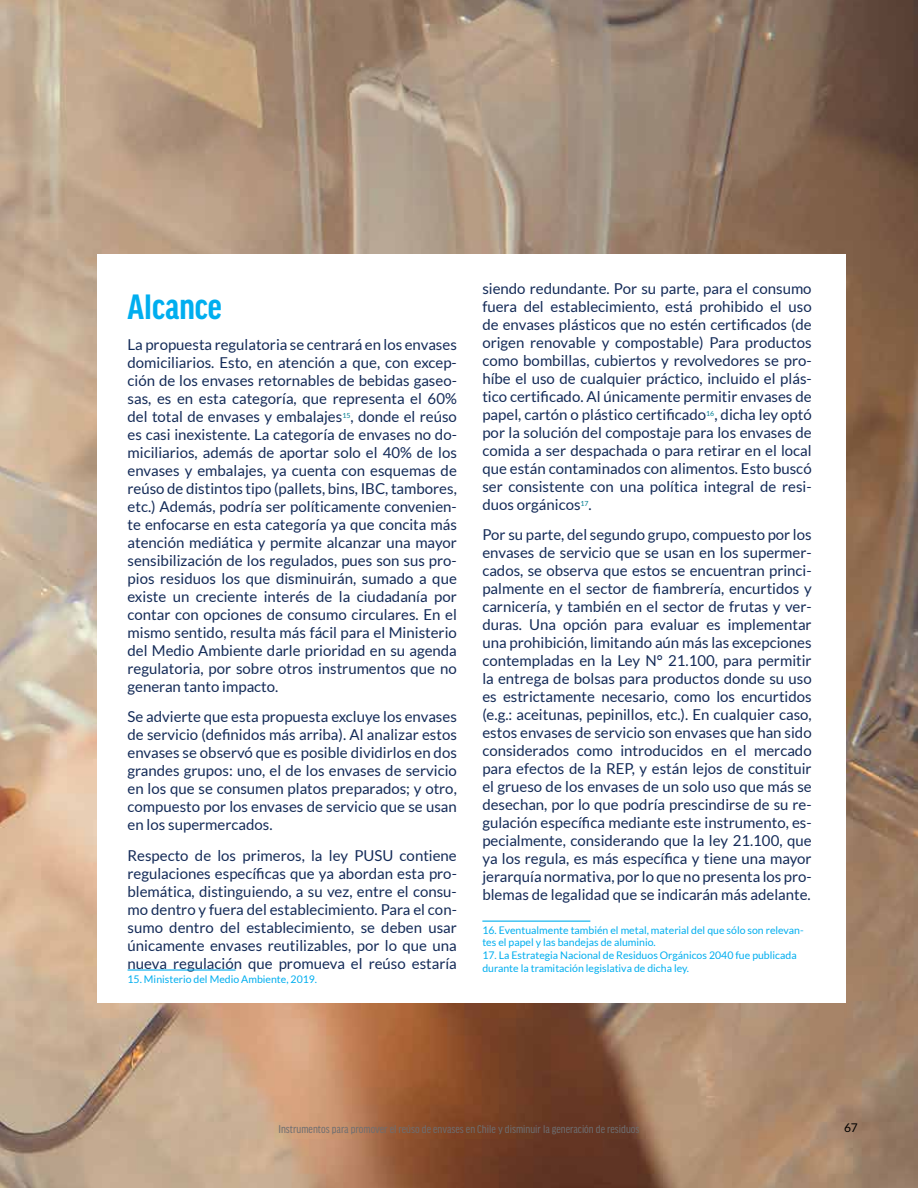
<style>
.page{position:relative;width:918px;height:1188px;background:#fff}
.page>*{position:absolute;margin:0;border:0;box-sizing:border-box;transform-origin:0 0}
.t1{font:700 condensed 37.5px "Good Headline OT";color:#00aeef}
.t2{font:15px/18px "Lato";color:#142b58;text-align:justify}
.t3{font:12px "Good Headline OT Cond News";color:#6d6e71}
.t4{font:12px "Lato";color:#000}
.t5{font:10.5px/12.6px "Lato";color:#00aeef}
</style>
<div class="page">
<img style="left:0;top:0;width:918px;height:1188px">
<div style="left:98px;top:255px;width:748px;height:748px;background:#fff"></div>
<hr style="left:128px;top:969px;width:108px;height:2px;background:#00aeef">
<hr style="left:482px;top:921px;width:108px;height:1px;background:#00aeef">
<h1 class="t1" style="left:128px;top:289px;width:96px">Alcance</h1>
<p class="t2" style="left:128px;top:335px;width:331px">La propuesta regulatoria se centrará en los envases domiciliarios. Esto, en atención a que, con excep&shy;ción de los envases retornables de bebidas gaseo&shy;sas, es en esta categoría, que representa el 60% del total de envases y embalajes<sup>15</sup>, donde el reúso es casi inexistente. La categoría de envases no do&shy;miciliarios, además de aportar solo el 40% de los envases y embalajes, ya cuenta con esquemas de reúso de distintos tipo (pallets, bins, IBC, tambores, etc.) Además, podría ser políticamente convenien&shy;te enfocarse en esta categoría ya que concita más atención mediática y permite alcanzar una mayor sensibilización de los regulados, pues son sus pro&shy;pios residuos los que disminuirán, sumado a que existe un creciente interés de la ciudadanía por contar con opciones de consumo circulares. En el mismo sentido, resulta más fácil para el Ministerio del Medio Ambiente darle prioridad en su agenda regulatoria, por sobre otros instrumentos que no generan tanto impacto.</p>
<p class="t2" style="left:128px;top:708px;width:331px">Se advierte que esta propuesta excluye los envases de servicio (definidos más arriba). Al analizar estos envases se observó que es posible dividirlos en dos grandes grupos: uno, el de los envases de servicio en los que se consumen platos preparados; y otro, compuesto por los envases de servicio que se usan en los supermercados.</p>
<p class="t2" style="left:128px;top:847px;width:331px">Respecto de los primeros, la ley PUSU contiene regulaciones específicas que ya abordan esta pro&shy;blemática, distinguiendo, a su vez, entre el consu&shy;mo dentro y fuera del establecimiento. Para el con&shy;sumo dentro del establecimiento, se deben usar únicamente envases reutilizables, por lo que una nueva regulación que promueva el reúso estaría</p>
<p class="t5" style="left:128px;top:972px;width:191px">15. Ministerio del Medio Ambiente, 2019.</p>
<p class="t2" style="left:482px;top:279px;width:331px">siendo redundante. Por su parte, para el consumo fuera del establecimiento, está prohibido el uso de envases plásticos que no estén certificados (de origen renovable y compostable) Para productos como bombillas, cubiertos y revolvedores se pro&shy;híbe el uso de cualquier práctico, incluido el plás&shy;tico certificado. Al únicamente permitir envases de papel, cartón o plástico certificado<sup>16</sup>, dicha ley optó por la solución del compostaje para los envases de comida a ser despachada o para retirar en el local que están contaminados con alimentos. Esto buscó ser consistente con una política integral de resi&shy;duos orgánicos<sup>17</sup>.</p>
<p class="t2" style="left:482px;top:526px;width:331px">Por su parte, del segundo grupo, compuesto por los envases de servicio que se usan en los supermer&shy;cados, se observa que estos se encuentran princi&shy;palmente en el sector de fiambrería, encurtidos y carnicería, y también en el sector de frutas y ver&shy;duras. Una opción para evaluar es implementar una prohibición, limitando aún más las excepciones contempladas en la Ley N° 21.100, para permitir la entrega de bolsas para productos donde su uso es estrictamente necesario, como los encurtidos (e.g.: aceitunas, pepinillos, etc.). En cualquier caso, estos envases de servicio son envases que han sido considerados como introducidos en el mercado para efectos de la REP, y están lejos de constituir el grueso de los envases de un solo uso que más se desechan, por lo que podría prescindirse de su re&shy;gulación específica mediante este instrumento, es&shy;pecialmente, considerando que la ley 21.100, que ya los regula, es más específica y tiene una mayor jerarquía normativa, por lo que no presenta los pro&shy;blemas de legalidad que se indicarán más adelante.</p>
<p class="t5" style="left:482px;top:924px;width:323px">16. Eventualmente también el metal, material del que sólo son relevan&shy;tes el papel y las bandejas de aluminio.</p>
<p class="t5" style="left:482px;top:949px;width:316px">17. La Estrategia Nacional de Residuos Orgánicos 2040 fue publicada durante la tramitación legislativa de dicha ley.</p>
<p class="t3" style="left:278px;top:1123px;width:363px">Instrumentos para promover el reúso de envases en Chile y disminuir la generación de residuos</p>
<p class="t4" style="left:844px;top:1121px;width:15px">67</p>
</div>
